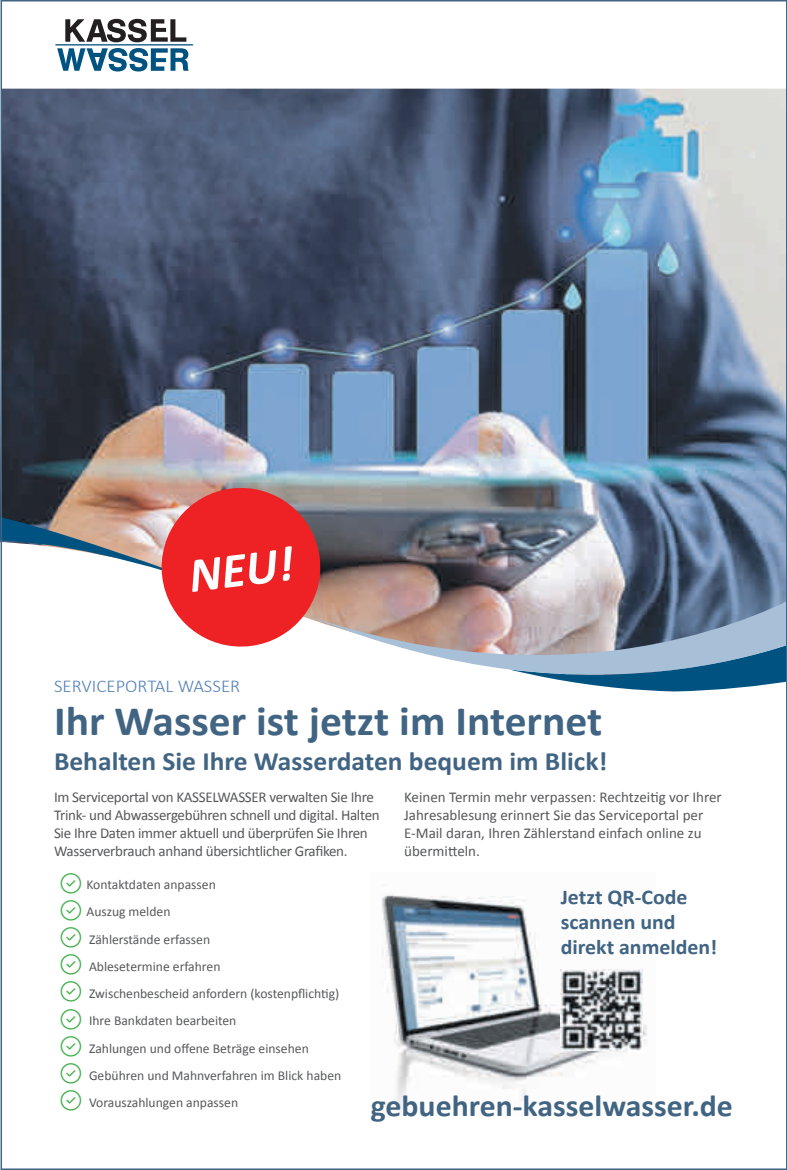
<style>
.page{position:relative;width:787px;height:1170px;background:#fff}
.page>*{position:absolute;margin:0;border:0;box-sizing:border-box;transform-origin:0 0}
.t1{font:italic 700 49.5px "Calibri";color:#fff}
.t2{font:700 42px "Calibri";color:#416483;scale:1.04 1}
.t3{font:700 30.6px "Calibri";color:#416483;scale:1.04 1}
.t4{font:700 26.4px "Calibri";color:#416483;scale:1.04 1}
.t5{font:700 21px/25.2px "Calibri";color:#416483;scale:1.04 1}
.t6{font:300 18px "Calibri";color:#5280b8;scale:1.04 1}
.t7{font:15px/18px "Calibri";letter-spacing:-.02em;color:#57585a}
.t8{font:15px/18px "Calibri";color:#57585a}
.t9{font:13.65px/27.2px "Calibri";color:#57585a}
</style>
<div class="page">
<img style="left:0;top:89px;width:784px;height:594px">
<hr style="left:55px;top:44px;width:138px;height:1px;background:#005381">
<svg style="left:57px;top:48px;width:132px;height:23px"></svg>
<svg style="left:65px;top:19px;width:121px;height:23px"></svg>
<svg style="left:593px;top:685px;width:169px;height:6px"></svg>
<svg style="left:311px;top:583px;width:473px;height:102px"></svg>
<svg style="left:0;top:483px;width:325px;height:168px"></svg>
<img style="left:382px;top:894px;width:265px;height:219px">
<img style="left:560px;top:969px;width:82px;height:81px">
<h1 class="t1" style="left:185px;top:544px;width:107px;rotate:-7deg">NEU!</h1>
<h3 class="t6" style="left:54px;top:674px;width:180px">SERVICEPORTAL WASSER</h3>
<h2 class="t2" style="left:54px;top:694px;width:529px">Ihr Wasser ist jetzt im Internet</h2>
<h3 class="t4" style="left:54px;top:744px;width:533px">Behalten Sie Ihre Wasserdaten bequem im Blick!</h3>
<p class="t7" style="left:54px;top:787px;width:327px">Im Serviceportal von KASSELWASSER verwalten Sie Ihre Trink- und Abwassergebühren schnell und digital. Halten Sie Ihre Daten immer aktuell und überprüfen Sie Ihren Wasserverbrauch anhand übersichtlicher Grafiken.</p>
<p class="t8" style="left:404px;top:787px;width:319px">Keinen Termin mehr verpassen: Rechtzeitig vor Ihrer Jahresablesung erinnert Sie das Serviceportal per E-Mail daran, Ihren Zählerstand einfach online zu übermitteln.</p>
<p class="t9" style="left:86px;top:870px;width:256px">Kontaktdaten anpassen<br>Auszug melden<br>Zählerstände erfassen<br>Ablesetermine erfahren<br>Zwischenbescheid anfordern (kostenpflichtig)<br>Ihre Bankdaten bearbeiten<br>Zahlungen und offene Beträge einsehen<br>Gebühren und Mahnverfahren im Blick haben<br>Vorauszahlungen anpassen</p>
<h3 class="t5" style="left:560px;top:884px;width:152px">Jetzt QR-Code scannen und direkt anmelden!</h3>
<h3 class="t3" style="left:371px;top:1086px;width:350px">gebuehren-kasselwasser.de</h3>
</div>
